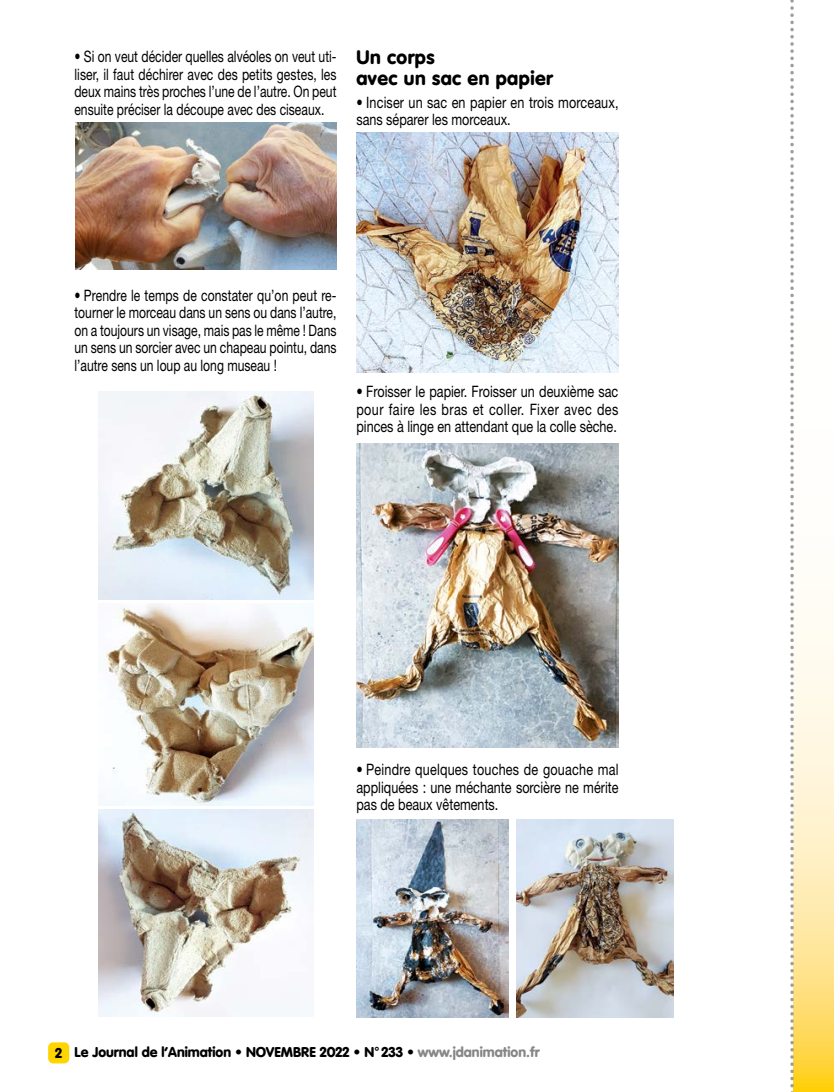
<style>
.page{position:relative;width:834px;height:1092px;background:#fff}
.page>*{position:absolute;margin:0;border:0;box-sizing:border-box;transform-origin:0 0}
.t1{font:900 19.25px/21px "VAG Rounded";letter-spacing:.025em;color:#000}
.t2{font:15.75px/17.5px "Helvetica Neue";color:#000;text-align:justify;scale:.77 1}
.t3{font:15.75px/17.5px "Helvetica Neue";color:#000;text-align:justify;scale:.8 1}
.t4{font:900 14px "VAG Rounded";color:#000}
.s1{color:#878787}
</style>
<div class="page">
<div style="left:48px;top:1042px;width:21px;height:21px;background:#ffd500;border-radius:5px"></div>
<svg style="left:793px;top:0;width:40px;height:1091px"></svg>
<svg style="left:790px;top:0;width:3px;height:1092px"></svg>
<img style="left:75px;top:122px;width:261px;height:147px">
<img style="left:356px;top:133px;width:262px;height:239px">
<img style="left:356px;top:443px;width:262px;height:304px">
<img style="left:356px;top:819px;width:152px;height:198px">
<img style="left:516px;top:819px;width:157px;height:198px">
<img style="left:98px;top:391px;width:215px;height:208px">
<img style="left:105px;top:604px;width:208px;height:201px">
<img style="left:98px;top:809px;width:215px;height:207px">
<p class="t2" style="left:74px;top:47px;width:342px">• Si on veut décider quelles alvéoles on veut uti&shy;liser, il faut déchirer avec des petits gestes, les deux mains très proches l’une de l’autre. On peut ensuite préciser la découpe avec des ciseaux.</p>
<p class="t1" style="left:356px;top:47px;width:198px">Un corps<br>avec un sac en papier</p>
<p class="t3" style="left:356px;top:93px;width:329px">• Inciser un sac en papier en trois morceaux, sans séparer les morceaux.</p>
<p class="t2" style="left:74px;top:286px;width:342px">• Prendre le temps de constater qu’on peut re&shy;tourner le morceau dans un sens ou dans l’autre, on a toujours un visage, mais pas le même ! Dans un sens un sorcier avec un chapeau pointu, dans l’autre sens un loup au long museau !</p>
<p class="t3" style="left:356px;top:383px;width:329px">• Froisser le papier. Froisser un deuxième sac pour faire les bras et coller. Fixer avec des pinces à linge en attendant que la colle sèche.</p>
<p class="t3" style="left:356px;top:760px;width:329px">• Peindre quelques touches de gouache mal appliquées : une méchante sorcière ne mérite pas de beaux vêtements.</p>
<p class="t4" style="left:55px;top:1043px;width:486px">2 Le Journal de l’Animation • NOVEMBRE 2022 • N° 233 • <span class="s1">www.jdanimation.fr</span></p>
</div>
